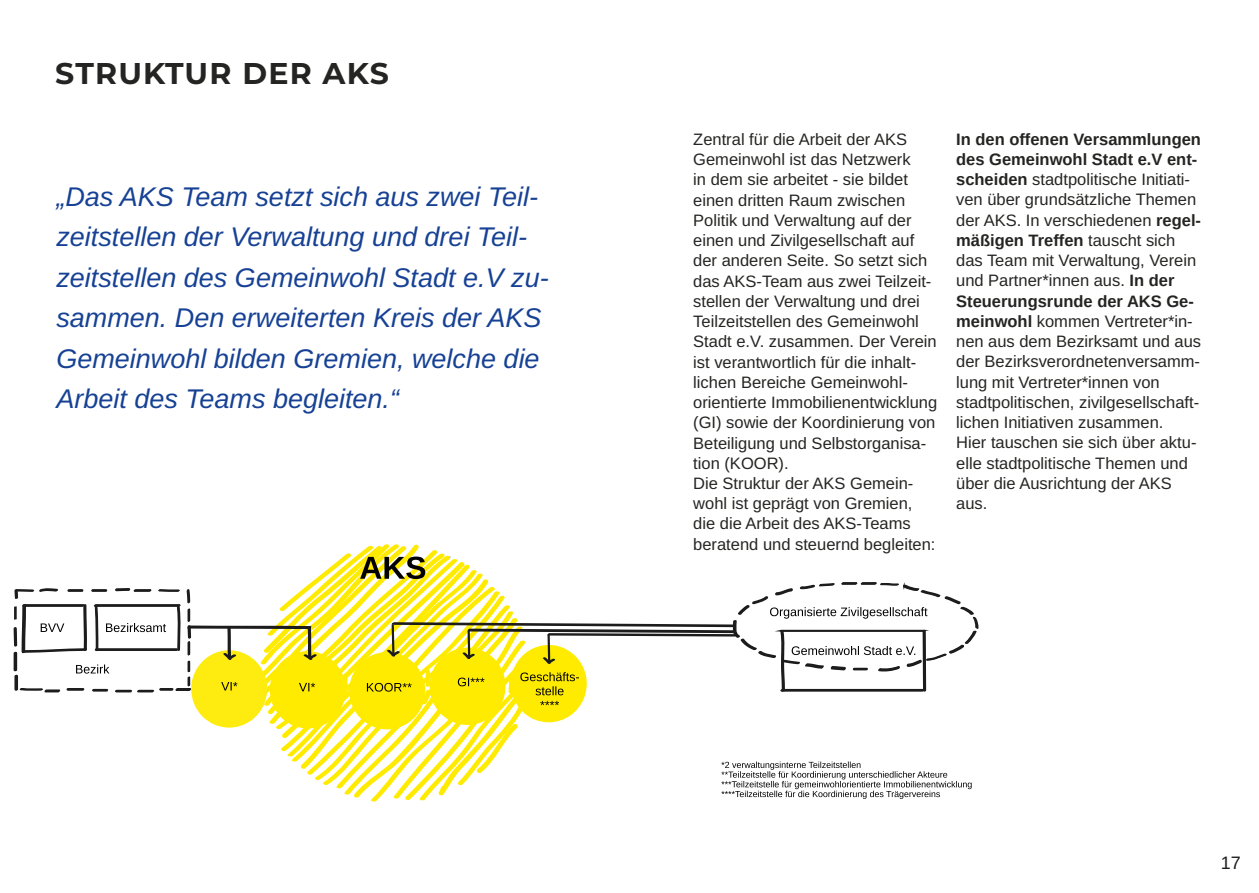
<style>
.page{position:relative;width:1259px;height:893px;background:#fff}
.page>*{position:absolute;margin:0;border:0;box-sizing:border-box;transform-origin:0 0}
.t1{font:700 30px "Montserrat";letter-spacing:.04em;color:#242422}
.t2{font:italic 27px/40.5px "Arimo";color:#164194}
.t3{font:18px "Arimo";color:#1d1d1b}
.t4{font:16.5px/20.2px "Arimo";color:#242422}
.s1{font-weight:700}
</style>
<div class="page">
<svg style="left:13px;top:544px;width:965px;height:258px"></svg>
<h1 class="t1" style="left:55px;top:52px;width:335px">STRUKTUR DER AKS</h1>
<h2 class="t2" style="left:56px;top:176px;width:494px">„Das AKS Team setzt sich aus zwei Teil&shy;zeitstellen der Verwaltung und drei Teil&shy;zeitstellen des Gemeinwohl Stadt e.V zu&shy;sammen. Den erweiterten Kreis der AKS Gemeinwohl bilden Gremien, welche die Arbeit des Teams begleiten.“</h2>
<p class="t4" style="left:693px;top:129px;width:245px">Zentral für die Arbeit der AKS<br>Gemeinwohl ist das Netzwerk<br>in dem sie arbeitet - sie bildet einen dritten Raum zwischen<br>Politik und Verwaltung auf der einen und Zivilgesellschaft auf der anderen Seite. So setzt sich das AKS-Team aus zwei Teilzeit&shy;stellen der Verwaltung und drei<br>Teilzeitstellen des Gemeinwohl<br>Stadt e.V. zusammen. Der Verein ist verantwortlich für die inhalt&shy;lichen Bereiche Gemeinwohl&shy;orientierte Immobilienentwicklung (GI) sowie der Koordinierung von<br>Beteiligung und Selbstorganisa&shy;tion (KOOR).<br>Die Struktur der AKS Gemein&shy;wohl ist geprägt von Gremien, die die Arbeit des AKS-Teams beratend und steuernd begleiten:</p>
<p class="t4" style="left:956px;top:129px;width:246px"><span class="s1">In den offenen Versammlungen des Gemeinwohl Stadt e.V ent&shy;scheiden</span> stadtpolitische Initiati&shy;ven über grundsätzliche Themen der AKS. In verschiedenen <span class="s1">regel&shy;mäßigen Treffen</span> tauscht sich das Team mit Verwaltung, Verein und Partner*innen aus. <span class="s1">In der<br>Steuerungsrunde der AKS Ge&shy;meinwohl</span> kommen Vertreter*in&shy;nen aus dem Bezirksamt und aus der Bezirksverordnetenversamm&shy;lung mit Vertreter*innen von stadtpolitischen, zivilgesellschaft&shy;lichen Initiativen zusammen.<br>Hier tauschen sie sich über aktu&shy;elle stadtpolitische Themen und über die Ausrichtung der AKS aus.</p>
<p class="t3" style="left:1220px;top:850px;width:22px">17</p>
</div>
